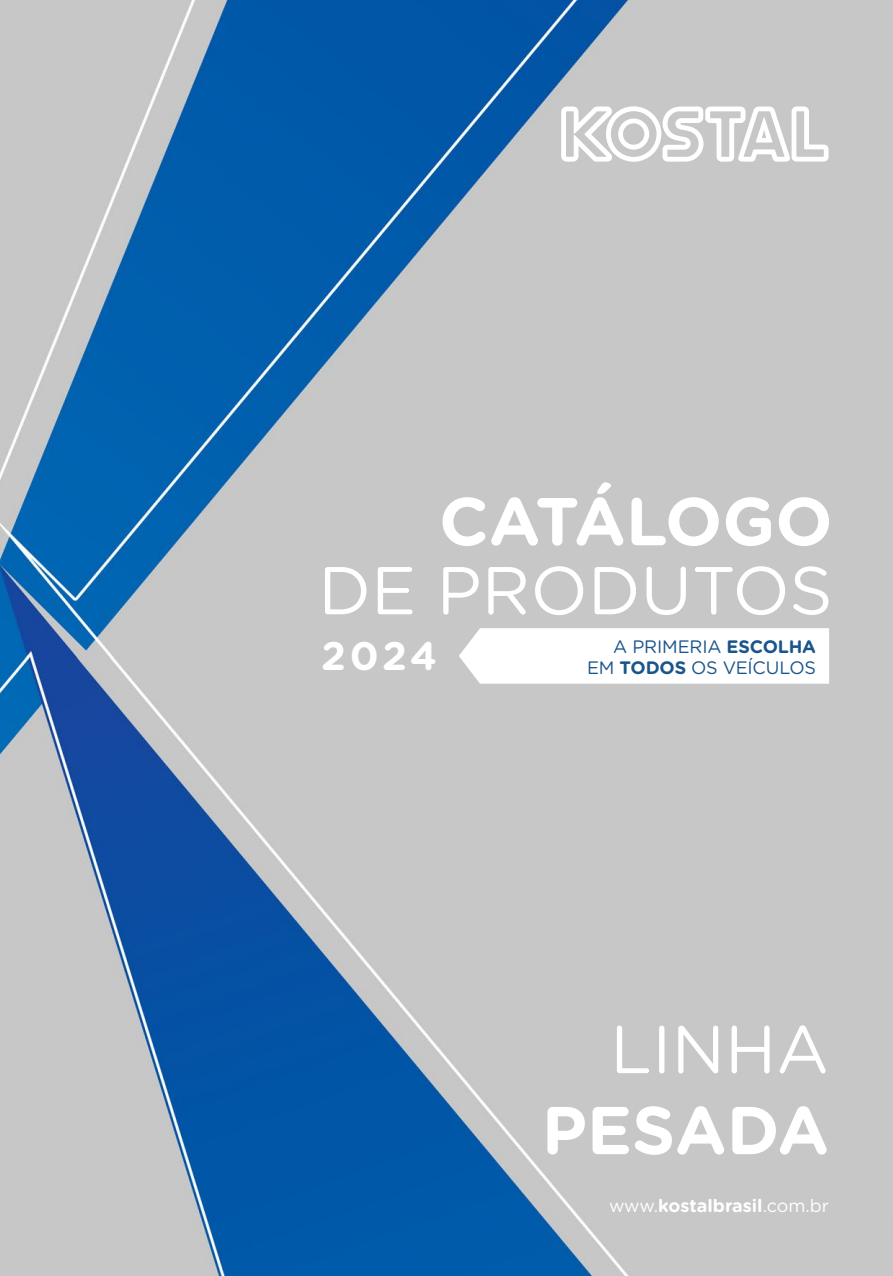
<style>
.page{position:relative;width:893px;height:1276px;background:#fff}
.page>*{position:absolute;margin:0;border:0;box-sizing:border-box;transform-origin:0 0}
.t1{font:67.5px "Gotham Rounded";color:#fff}
.t2{font:700 67.5px "Gotham Rounded";color:#fff}
.t3{font:700 39.75px "Gotham Rounded";color:#fff}
.t4{font:18px "Gotham Rounded";letter-spacing:-.015em;color:#19558b}
.t5{font:700 18px "Gotham Rounded";color:#fff}
.s1{font-weight:700}
.s2{font-weight:400}
</style>
<div class="page">
<img style="left:0;top:0;width:893px;height:1276px">
<div style="left:404px;top:1232px;width:85px;height:18px;background:#005baa"></div>
<svg style="left:833px;top:1216px;width:60px;height:24px"></svg>
<svg style="left:561px;top:106px;width:267px;height:56px"></svg>
<svg style="left:459px;top:628px;width:370px;height:56px"></svg>
<p class="t2" style="left:439px;top:472px;width:395px">CATÁLOGO</p>
<p class="t1" style="left:318px;top:544px;width:516px">DE PRODUTOS</p>
<p class="t3" style="left:321px;top:626px;width:117px">2024</p>
<p class="t4" style="left:613px;top:634px;width:204px">A PRIMERIA <span class="s1">ESCOLHA</span></p>
<p class="t4" style="left:587px;top:655px;width:230px">EM <span class="s1">TODOS</span> OS VEÍCULOS</p>
<p class="t1" style="left:610px;top:1003px;width:220px">LINHA</p>
<p class="t2" style="left:542px;top:1080px;width:289px">PESADA</p>
<p class="t5" style="left:609px;top:1192px;width:222px"><span class="s2">www.</span>kostalbrasil<span class="s2">.com.br</span></p>
</div>
